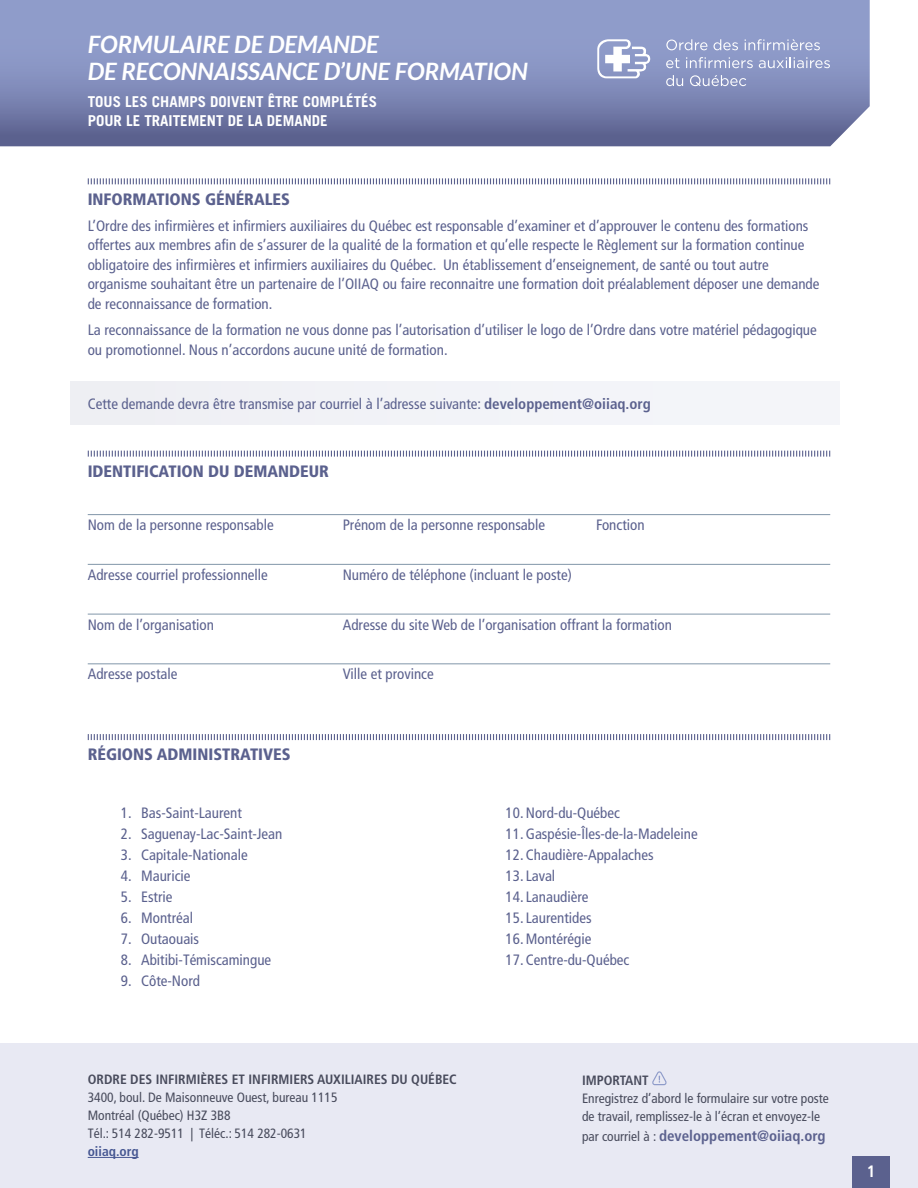
<style>
.page{position:relative;width:918px;height:1188px;background:#fff}
.page>*{position:absolute;margin:0;border:0;box-sizing:border-box;transform-origin:0 0}
.t1{font:italic 700 24px/27px "Lato";color:#fff}
.t2{font:900 condensed 16.5px "Frutiger";color:#5b618e}
.t3{font:700 condensed 16.5px "Frutiger";color:#fff}
.t4{font:condensed 15px/19.5px "Frutiger";color:#5b618e}
.t5{font:700 15px/19.5px "Trade Gothic";color:#fff}
.t6{font:700 condensed 15px "Frutiger";color:#5b618e}
.t7{font:condensed 13.5px/18px "Frutiger";color:#484b5c}
.t8{font:700 condensed 13.5px "Frutiger";color:#484b5c}
.t9{font:700 condensed 13.5px "Frutiger";color:#465792}
.s1{font-weight:700}
.s2{font-weight:400;font-size:13.5px;color:#484b5c}
</style>
<div class="page">
<div style="left:0;top:1043px;width:918px;height:145px;background:#e8e9f3"></div>
<hr style="left:88px;top:1157px;width:51px;height:1px;background:#465792">
<svg style="left:652px;top:1071px;width:15px;height:14px"></svg>
<div style="left:852px;top:1157px;width:38px;height:31px;background:#5b618e"></div>
<div style="left:70px;top:381px;width:769px;height:44px;background:#f2f3f8"></div>
<svg style="left:0;top:0;width:870px;height:146px;background:#808bb8"></svg>
<svg style="left:666px;top:39px;width:41px;height:11px"></svg>
<svg style="left:714px;top:39px;width:24px;height:11px"></svg>
<svg style="left:745px;top:39px;width:75px;height:11px"></svg>
<svg style="left:666px;top:58px;width:13px;height:10px"></svg>
<svg style="left:686px;top:57px;width:67px;height:11px"></svg>
<svg style="left:759px;top:57px;width:71px;height:11px"></svg>
<svg style="left:666px;top:75px;width:17px;height:11px"></svg>
<svg style="left:690px;top:75px;width:56px;height:11px"></svg>
<svg style="left:597px;top:39px;width:53px;height:39px"></svg>
<svg style="left:87px;top:178px;width:744px;height:7px"></svg>
<svg style="left:87px;top:450px;width:744px;height:7px"></svg>
<hr style="left:88px;top:514px;width:742px;height:1px;background:#8196a9">
<hr style="left:88px;top:564px;width:742px;height:1px;background:#8196a9">
<hr style="left:88px;top:614px;width:742px;height:1px;background:#8196a9">
<hr style="left:88px;top:663px;width:742px;height:1px;background:#8196a9">
<svg style="left:87px;top:734px;width:744px;height:7px"></svg>
<h1 class="t1" style="left:88px;top:32px;width:442px">FORMULAIRE DE DEMANDE<br>DE RECONNAISSANCE D’UNE FORMATION</h1>
<p class="t5" style="left:88px;top:91px;width:291px">TOUS LES CHAMPS DOIVENT ÊTRE COMPLÉTÉS<br>POUR LE TRAITEMENT DE LA DEMANDE</p>
<p class="t2" style="left:88px;top:189px;width:204px">INFORMATIONS GÉNÉRALES</p>
<p class="t4" style="left:88px;top:216px;width:733px">L’Ordre des infirmières et infirmiers auxiliaires du Québec est responsable d’examiner et d’approuver le contenu des formations offertes aux membres afin de s’assurer de la qualité de la formation et qu’elle respecte le Règlement sur la formation continue obligatoire des infirmières et infirmiers auxiliaires du Québec. Un établissement d’enseignement, de santé ou tout autre organisme souhaitant être un partenaire de l’OIIAQ ou faire reconnaitre une formation doit préalablement déposer une demande de reconnaissance de formation.</p>
<p class="t4" style="left:88px;top:320px;width:731px">La reconnaissance de la formation ne vous donne pas l’autorisation d’utiliser le logo de l’Ordre dans votre matériel pédagogique ou promotionnel. Nous n’accordons aucune unité de formation.</p>
<p class="t4" style="left:88px;top:394px;width:564px">Cette demande devra être transmise par courriel à l’adresse suivante: <span class="s1">developpement@oiiaq.org</span></p>
<p class="t2" style="left:88px;top:461px;width:243px">IDENTIFICATION DU DEMANDEUR</p>
<p class="t4" style="left:88px;top:515px;width:188px">Nom de la personne responsable</p>
<p class="t4" style="left:343px;top:515px;width:204px">Prénom de la personne responsable</p>
<p class="t4" style="left:596px;top:515px;width:50px">Fonction</p>
<p class="t4" style="left:88px;top:565px;width:182px">Adresse courriel professionnelle</p>
<p class="t4" style="left:343px;top:565px;width:231px">Numéro de téléphone (incluant le poste)</p>
<p class="t4" style="left:88px;top:615px;width:128px">Nom de l’organisation</p>
<p class="t4" style="left:343px;top:615px;width:331px">Adresse du site Web de l’organisation offrant la formation</p>
<p class="t4" style="left:88px;top:664px;width:91px">Adresse postale</p>
<p class="t4" style="left:343px;top:664px;width:93px">Ville et province</p>
<p class="t2" style="left:88px;top:745px;width:204px">RÉGIONS ADMINISTRATIVES</p>
<p class="t4" style="left:121px;top:803px;width:123px">1. Bas-Saint-Laurent</p>
<p class="t4" style="left:121px;top:824px;width:163px">2. Saguenay-Lac-Saint-Jean</p>
<p class="t4" style="left:121px;top:845px;width:128px">3. Capitale-Nationale</p>
<p class="t4" style="left:121px;top:866px;width:71px">4. Mauricie</p>
<p class="t4" style="left:121px;top:887px;width:53px">5. Estrie</p>
<p class="t4" style="left:121px;top:908px;width:74px">6. Montréal</p>
<p class="t4" style="left:121px;top:929px;width:80px">7. Outaouais</p>
<p class="t4" style="left:121px;top:950px;width:152px">8. Abitibi-Témiscamingue</p>
<p class="t4" style="left:121px;top:971px;width:81px">9. Côte-Nord</p>
<p class="t8" style="left:88px;top:1071px;width:371px">ORDRE DES INFIRMIÈRES ET INFIRMIERS AUXILIAIRES DU QUÉBEC</p>
<p class="t7" style="left:88px;top:1088px;width:251px">3400, boul. De Maisonneuve Ouest, bureau 1115<br>Montréal (Québec) H3Z 3B8<br>Tél.: 514 282-9511 | Téléc.: 514 282-0631</p>
<p class="t9" style="left:88px;top:1143px;width:52px">oiiaq.org</p>
<p class="t4" style="left:506px;top:802px;width:194px;line-height:21px">10.Nord-du-Québec<br>11.Gaspésie-Îles-de-la-Madeleine</p>
<p class="t4" style="left:506px;top:845px;width:149px">12. Chaudière-Appalaches</p>
<p class="t4" style="left:506px;top:866px;width:51px">13. Laval</p>
<p class="t4" style="left:506px;top:887px;width:85px">14. Lanaudière</p>
<p class="t4" style="left:506px;top:907px;width:88px;line-height:21px">15. Laurentides<br>16.Montérégie</p>
<p class="t4" style="left:506px;top:950px;width:125px">17. Centre-du-Québec</p>
<p class="t8" style="left:582px;top:1073px;width:68px">IMPORTANT</p>
<p class="t7" style="left:582px;top:1090px;width:248px">Enregistrez d’abord le formulaire sur votre poste de travail, remplissez-le à l’écran et envoyez-le</p>
<p class="t6" style="left:582px;top:1127px;width:245px"><span class="s2">par courriel à :</span> developpement@oiiaq.org</p>
<p class="t3" style="left:867px;top:1162px;width:10px">1</p>
</div>
